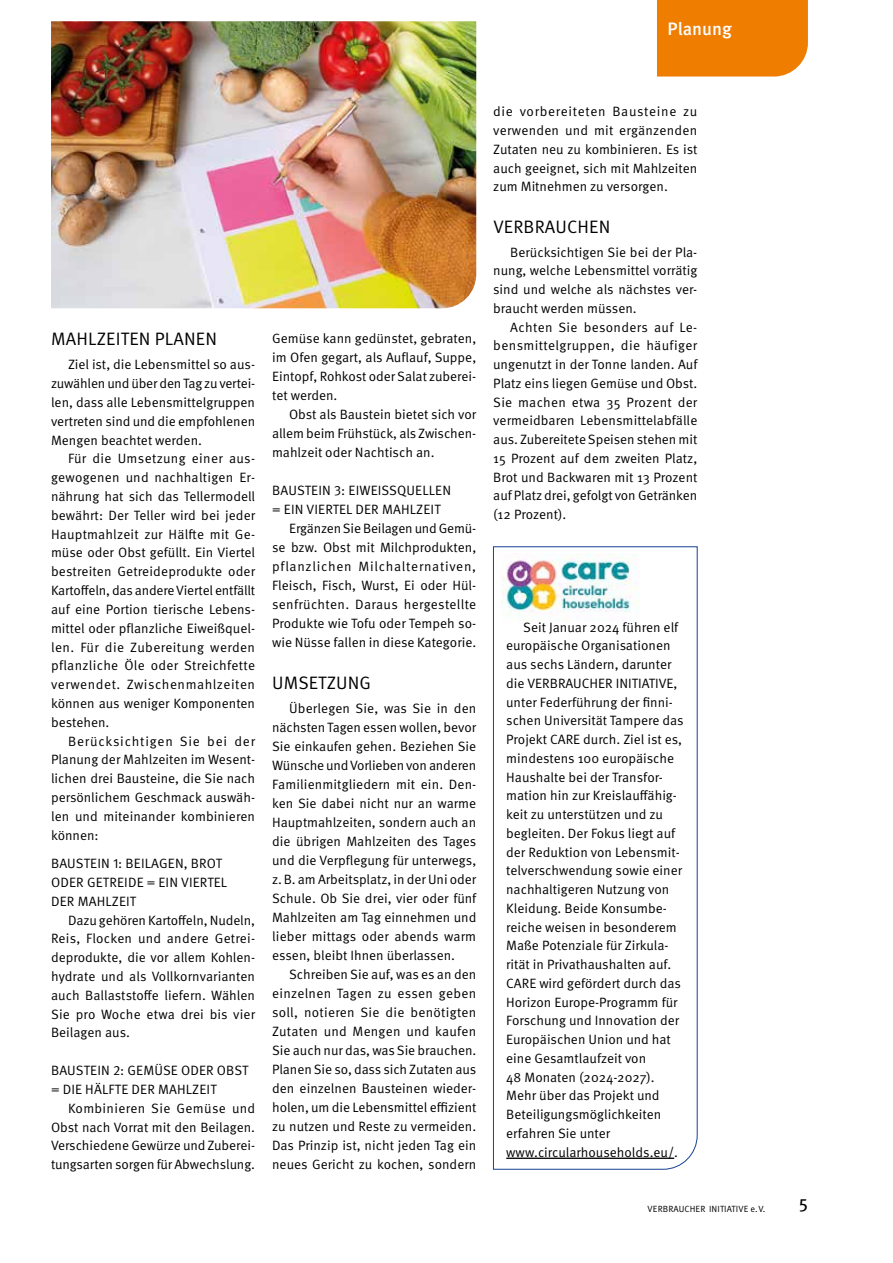
<style>
.page{position:relative;width:893px;height:1263px;background:#fff}
.page>*{position:absolute;margin:0;border:0;box-sizing:border-box;transform-origin:0 0}
.t1{font:18px "Meta Pro Norm";letter-spacing:.01em;color:#000}
.t2{font:500 18px "Meta Pro";color:#fff}
.t3{font:18px "Meta Pro";color:#000}
.t4{font:13.5px/18.8px "Meta Pro Norm";color:#000;text-align:justify}
.t5{font:13.5px "Meta Pro Norm";letter-spacing:.055em;color:#000}
.t6{font:13.5px "Meta Pro Norm";letter-spacing:.025em;color:#000}
.t7{font:9px "Meta Pro Norm";letter-spacing:.01em;color:#000}
</style>
<div class="page">
<svg style="left:493px;top:546px;width:205px;height:623px"></svg>
<img style="left:502px;top:554px;width:138px;height:68px">
<img style="left:51px;top:21px;width:425px;height:287px">
<div style="left:657px;top:0;width:151px;height:77px;background:#ef7d00"></div>
<hr style="left:506px;top:1157px;width:168px;height:2px;background:#000">
<h1 class="t2" style="left:668px;top:15px;width:66px">Planung</h1>
<h1 class="t1" style="left:51px;top:325px;width:167px">MAHLZEITEN PLANEN</h1>
<p class="t4" style="left:51px;top:354px;width:206px;text-indent:17px">Ziel ist, die Lebensmittel so aus&shy;zuwählen und über den Tag zu vertei&shy;len, dass alle Lebensmittelgruppen vertreten sind und die empfohlenen Mengen beachtet werden.</p>
<p class="t4" style="left:51px;top:448px;width:206px;text-indent:17px">Für die Umsetzung einer aus&shy;gewogenen und nachhaltigen Er&shy;nährung hat sich das Tellermodell bewährt: Der Teller wird bei jeder Hauptmahlzeit zur Hälfte mit Ge&shy;müse oder Obst gefüllt. Ein Viertel bestreiten Getreideprodukte oder Kartoffeln, das andere Viertel entfällt auf eine Portion tierische Lebens&shy;mittel oder pflanzliche Eiweißquel&shy;len. Für die Zubereitung werden pflanzliche Öle oder Streichfette verwendet. Zwischenmahlzeiten können aus weniger Komponenten bestehen.</p>
<p class="t4" style="left:51px;top:731px;width:206px;text-indent:17px">Berücksichtigen Sie bei der Planung der Mahlzeiten im Wesent&shy;lichen drei Bausteine, die Sie nach persönlichem Geschmack auswäh&shy;len und miteinander kombinieren können:</p>
<p class="t4" style="left:51px;top:853px;width:178px;text-align:left">BAUSTEIN 1: BEILAGEN, BROT<br>ODER GETREIDE = EIN VIERTEL<br>DER MAHLZEIT</p>
<p class="t4" style="left:51px;top:909px;width:206px;text-indent:17px">Dazu gehören Kartoffeln, Nudeln, Reis, Flocken und andere Getrei&shy;deprodukte, die vor allem Kohlen&shy;hydrate und als Vollkornvarianten auch Ballaststoffe liefern. Wählen Sie pro Woche etwa drei bis vier Beilagen aus.</p>
<p class="t4" style="left:51px;top:1060px;width:199px">BAUSTEIN 2: GEMÜSE ODER OBST = DIE HÄLFTE DER MAHLZEIT</p>
<p class="t4" style="left:51px;top:1098px;width:206px;text-indent:17px">Kombinieren Sie Gemüse und Obst nach Vorrat mit den Beilagen.<br>Verschiedene Gewürze und Zuberei&shy;tungsarten sorgen für Abwechslung.</p>
<p class="t4" style="left:272px;top:328px;width:206px">Gemüse kann gedünstet, gebraten, im Ofen gegart, als Auflauf, Suppe, Eintopf, Rohkost oder Salat zuberei&shy;tet werden.</p>
<p class="t4" style="left:272px;top:404px;width:206px;text-indent:17px">Obst als Baustein bietet sich vor allem beim Frühstück, als Zwischen&shy;mahlzeit oder Nachtisch an.</p>
<p class="t4" style="left:272px;top:480px;width:180px">BAUSTEIN 3: EIWEISSQUELLEN</p>
<p class="t4" style="left:272px;top:499px;width:170px">= EIN VIERTEL DER MAHLZEIT</p>
<p class="t4" style="left:289px;top:518px;width:189px">Ergänzen Sie Beilagen und Gemü-</p>
<p class="t4" style="left:272px;top:537px;width:206px">se bzw. Obst mit Milchprodukten,</p>
<p class="t5" style="left:272px;top:556px;width:206px">pflanzlichen Milchalternativen,</p>
<p class="t4" style="left:272px;top:575px;width:206px">Fleisch, Fisch, Wurst, Ei oder Hül-</p>
<p class="t6" style="left:272px;top:594px;width:206px">senfrüchten. Daraus hergestellte</p>
<p class="t4" style="left:272px;top:613px;width:206px">Produkte wie Tofu oder Tempeh so-</p>
<p class="t4" style="left:272px;top:632px;width:206px">wie Nüsse fallen in diese Kategorie.</p>
<h1 class="t1" style="left:272px;top:669px;width:100px">UMSETZUNG</h1>
<p class="t4" style="left:272px;top:698px;width:206px;text-indent:17px">Überlegen Sie, was Sie in den nächsten Tagen essen wollen, bevor Sie einkaufen gehen. Beziehen Sie Wünsche und Vorlieben von anderen Familienmitgliedern mit ein. Den&shy;ken Sie dabei nicht nur an warme Hauptmahlzeiten, sondern auch an die übrigen Mahlzeiten des Tages und die Verpflegung für unterwegs, z.B. am Arbeitsplatz, in der Uni oder Schule. Ob Sie drei, vier oder fünf Mahlzeiten am Tag einnehmen und lieber mittags oder abends warm essen, bleibt Ihnen überlassen.</p>
<p class="t4" style="left:272px;top:964px;width:206px;text-indent:17px">Schreiben Sie auf, was es an den einzelnen Tagen zu essen geben soll, notieren Sie die benötigten Zutaten und Mengen und kaufen Sie auch nur das, was Sie brauchen.<br>Planen Sie so, dass sich Zutaten aus den einzelnen Bausteinen wieder&shy;holen, um die Lebensmittel effizient zu nutzen und Reste zu vermeiden.<br>Das Prinzip ist, nicht jeden Tag ein neues Gericht zu kochen, sondern</p>
<p class="t4" style="left:493px;top:101px;width:206px">die vorbereiteten Bausteine zu verwenden und mit ergänzenden Zutaten neu zu kombinieren. Es ist auch geeignet, sich mit Mahlzeiten zum Mitnehmen zu versorgen.</p>
<h1 class="t1" style="left:493px;top:213px;width:119px">VERBRAUCHEN</h1>
<p class="t4" style="left:493px;top:242px;width:206px;text-indent:17px">Berücksichtigen Sie bei der Pla&shy;nung, welche Lebensmittel vorrätig sind und welche als nächstes ver&shy;braucht werden müssen.</p>
<p class="t4" style="left:493px;top:317px;width:206px;text-indent:17px">Achten Sie besonders auf Le&shy;bensmittelgruppen, die häufiger ungenutzt in der Tonne landen. Auf Platz eins liegen Gemüse und Obst.<br>Sie machen etwa 35 Prozent der vermeidbaren Lebensmittelabfälle aus. Zubereitete Speisen stehen mit 15 Prozent auf dem zweiten Platz, Brot und Backwaren mit 13 Prozent auf Platz drei, gefolgt von Getränken (12 Prozent).</p>
<p class="t4" style="left:506px;top:617px;width:179px;text-align:left;text-indent:17px">Seit Januar 2024 führen elf europäische Organisationen aus sechs Ländern, darunter die VERBRAUCHER INITIATIVE, unter Federführung der finni&shy;schen Universität Tampere das<br>Projekt CARE durch. Ziel ist es, mindestens 100 europäische<br>Haushalte bei der Transfor&shy;mation hin zur Kreislauffähig&shy;keit zu unterstützen und zu begleiten. Der Fokus liegt auf der Reduktion von Lebensmit&shy;telverschwendung sowie einer nachhaltigeren Nutzung von<br>Kleidung. Beide Konsumbe&shy;reiche weisen in besonderem<br>Maße Potenziale für Zirkula&shy;rität in Privathaushalten auf.<br>CARE wird gefördert durch das<br>Horizon Europe-Programm für<br>Forschung und Innovation der<br>Europäischen Union und hat eine Gesamtlaufzeit von<br>48 Monaten (2024-2027).<br>Mehr über das Projekt und<br>Beteiligungsmöglichkeiten erfahren Sie unter www.circularhouseholds.eu/.</p>
<p class="t7" style="left:648px;top:1202px;width:119px">VERBRAUCHER INITIATIVE e.V.</p>
<h1 class="t3" style="left:799px;top:1191px;width:10px">5</h1>
</div>
